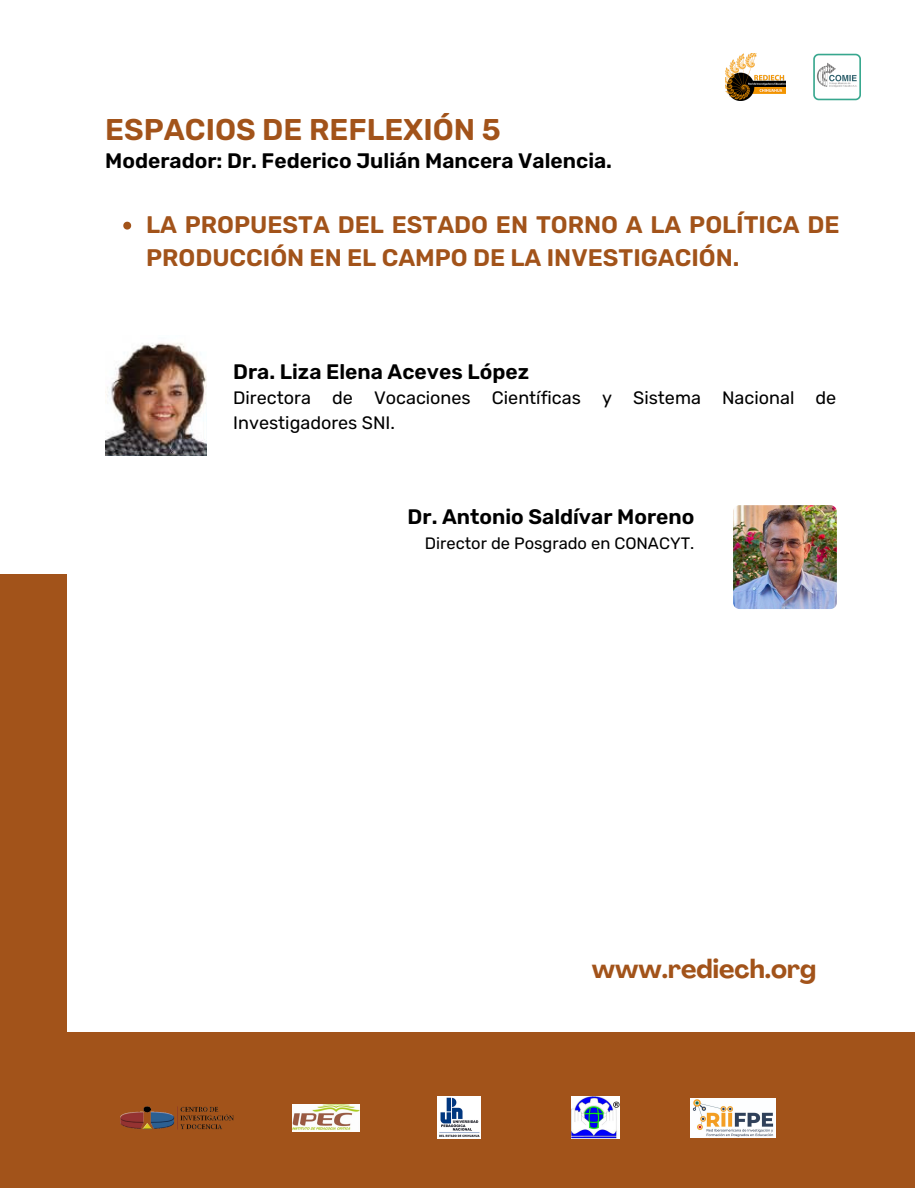
<style>
.page{position:relative;width:918px;height:1188px;background:#fff}
.page>*{position:absolute;margin:0;border:0;box-sizing:border-box;transform-origin:0 0}
.t1{font:600 30px "Rubik";color:#a2531a}
.t2{font:700 25.95px "Agrandir";color:#a2531a}
.t3{font:600 24px/32.7px "Rubik";color:#a2531a}
.t4{font:600 21px "Rubik";color:#000}
.t5{font:18px/24.8px "Rubik";color:#000}
.t6{font:16.5px "Rubik";color:#000}
</style>
<div class="page">
<div style="left:0;top:575px;width:915px;height:613px;background:#a2531a"></div>
<div style="left:67px;top:131px;width:851px;height:901px;background:#fff"></div>
<img style="left:733px;top:505px;width:104px;height:104px;border-radius:6px">
<img style="left:725px;top:53px;width:61px;height:48px">
<img style="left:813px;top:53px;width:47px;height:48px">
<img style="left:438px;top:1096px;width:42px;height:43px">
<img style="left:120px;top:1106px;width:114px;height:24px">
<img style="left:572px;top:1097px;width:47px;height:42px">
<img style="left:691px;top:1098px;width:84px;height:40px">
<img style="left:293px;top:1104px;width:66px;height:27px">
<img style="left:105px;top:343px;width:102px;height:112px">
<svg style="left:123px;top:222px;width:8px;height:8px"></svg>
<p class="t1" style="left:105px;top:112px;width:397px">ESPACIOS DE REFLEXIÓN 5</p>
<p class="t4" style="left:105px;top:148px;width:508px">Moderador: Dr. Federico Julián Mancera Valencia.</p>
<p class="t3" style="left:146px;top:208px;width:695px">LA PROPUESTA DEL ESTADO EN TORNO A LA POLÍTICA DE<br>PRODUCCIÓN EN EL CAMPO DE LA INVESTIGACIÓN.</p>
<p class="t4" style="left:233px;top:359px;width:297px">Dra. Liza Elena Aceves López</p>
<p class="t5" style="left:233px;top:386px;width:605px">Directora de Vocaciones Científicas y Sistema Nacional de<br>Investigadores SNI.</p>
<p class="t4" style="left:408px;top:505px;width:288px">Dr. Antonio Saldívar Moreno</p>
<p class="t6" style="left:425px;top:534px;width:271px">Director de Posgrado en CONACYT.</p>
<p class="t2" style="left:592px;top:959px;width:226px">www.rediech.org</p>
</div>
